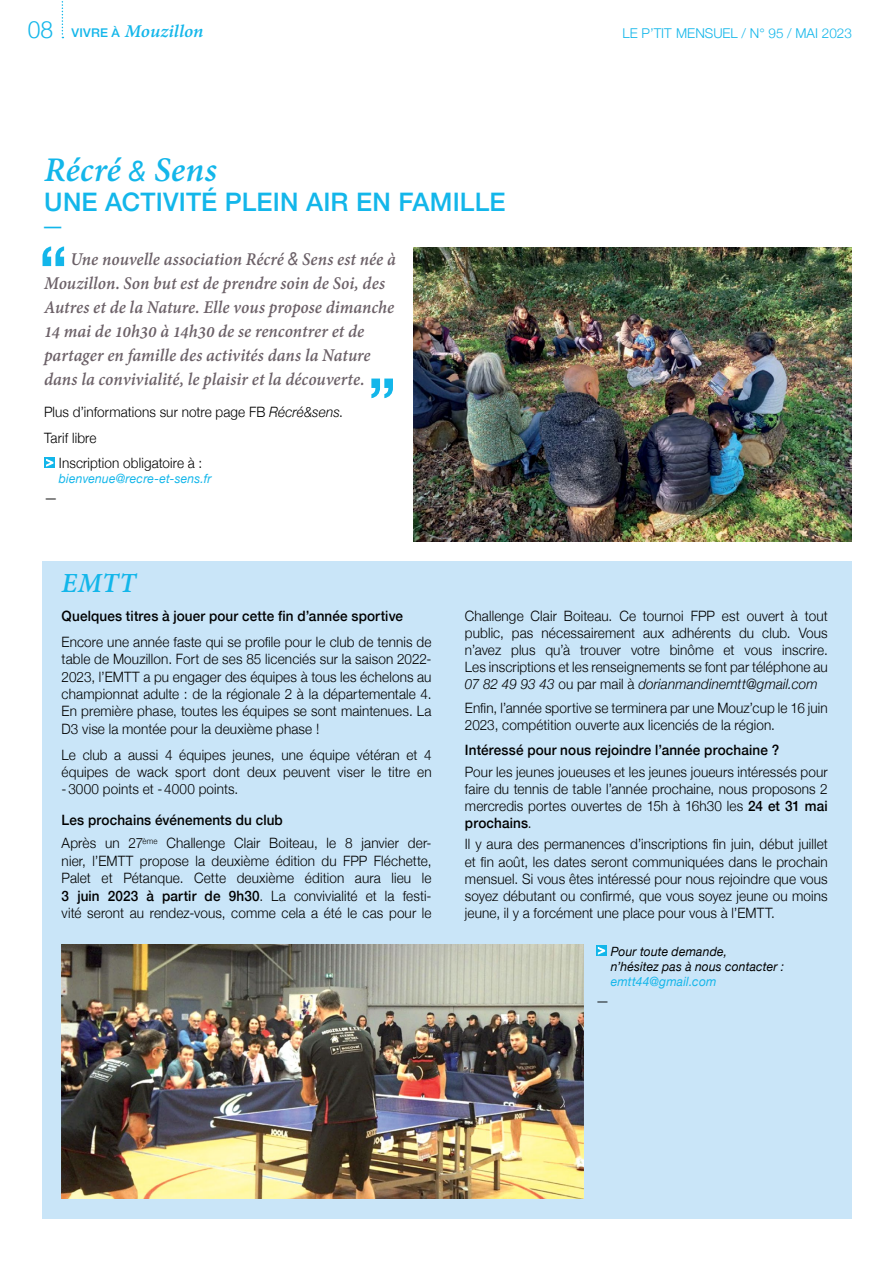
<style>
.page{position:relative;width:893px;height:1263px;background:#fff}
.page>*{position:absolute;margin:0;border:0;box-sizing:border-box;transform-origin:0 0}
.t1{font:italic 700 37.5px "Adobe Devanagari";color:#13b6ea}
.t2{font:italic 700 34.5px "Helvetica Neue";color:#13b6ea}
.t3{font:italic 700 30px "Adobe Devanagari";color:#13b6ea}
.t4{font:500 25.5px "Helvetica Neue";color:#13b6ea}
.t5{font:italic 700 19.5px/24px "Adobe Devanagari";color:#6c6168;scale:.95 1}
.t6{font:italic 700 19.5px "Adobe Devanagari";color:#13b6ea;scale:1.05 1}
.t7{font:300 14.25px/17.1px "Helvetica Neue";letter-spacing:.01em;color:#000;text-align:justify;scale:.95 1}
.t8{font:500 14.25px "Helvetica Neue";letter-spacing:.01em;color:#000;scale:.95 1}
.t9{font:300 13.5px "Helvetica Neue";color:#13b6ea}
.t10{font:italic 12.75px/15px "Helvetica Neue";letter-spacing:.015em;color:#000;scale:.95 1}
.t11{font:italic 12.75px "Helvetica Neue";letter-spacing:.015em;color:#13b6ea;scale:.95 1}
.t12{font:500 12px "Helvetica Neue";color:#13b6ea;scale:1.05 1}
.s1{font-weight:300;font-size:24px}
.s2{font-family:"Helvetica Neue";font-weight:500;font-style:normal;font-size:12px}
.s3{font-family:"Helvetica Neue";font-weight:400;font-size:28.5px}
.s4{font-family:"Helvetica Neue";font-weight:400;font-size:18px}
.s5{font-style:italic}
.s6{font-weight:500}
</style>
<div class="page">
<svg style="left:62px;top:1px;width:1px;height:37px"></svg>
<img style="left:414px;top:248px;width:438px;height:293px">
<div style="left:44px;top:457px;width:11px;height:11px;background:#13b6ea"></div>
<svg style="left:46px;top:458px;width:8px;height:9px"></svg>
<div style="left:43px;top:561px;width:809px;height:657px;background:#c9e5f8"></div>
<svg style="left:596px;top:945px;width:11px;height:11px"></svg>
<svg style="left:597px;top:946px;width:8px;height:9px"></svg>
<img style="left:61px;top:945px;width:522px;height:254px">
<svg style="left:42px;top:246px;width:22px;height:20px"></svg>
<svg style="left:371px;top:379px;width:22px;height:19px"></svg>
<p class="t12" style="left:28px;top:24px;width:50px"><span class="s1">08</span> vivre</p>
<h3 class="t6" style="left:112px;top:21px;width:89px"><span class="s2">à</span> Mouzillon</h3>
<p class="t9" style="left:622px;top:22px;width:231px">le p’tit Mensuel / N° 95 / MAI 2023</p>
<h1 class="t1" style="left:44px;top:149px;width:174px">Récré <span class="s3">&amp;</span> Sens</h1>
<h3 class="t4" style="left:44px;top:182px;width:18px">une</h3>
<h3 class="t4" style="left:105px;top:182px;width:15px">activité</h3>
<h3 class="t4" style="left:225px;top:182px;width:15px">plein</h3>
<h3 class="t4" style="left:306px;top:182px;width:16px">air</h3>
<h3 class="t4" style="left:356px;top:182px;width:59px">en famille</h3>
<h2 class="t2" style="left:44px;top:185px;width:19px">_</h2>
<p class="t5" style="left:44px;top:249px;width:372px;text-indent:26px">Une nouvelle association Récré <span class="s4">&amp;</span> Sens est née à Mouzillon. Son but est de prendre soin de Soi, des Autres et de la Nature. Elle vous propose dimanche 14 mai de 10h30 à 14h30 de se rencontrer et de partager en famille des activités dans la Nature dans la convivialité, le plaisir et la découverte.</p>
<p class="t7" style="left:44px;top:402px;width:316px">Plus d’informations sur notre page FB <span class="s5">Récré&amp;sens</span>.</p>
<p class="t7" style="left:44px;top:428px;width:57px">Tarif libre</p>
<p class="t7" style="left:59px;top:453px;width:152px">Inscription obligatoire à :</p>
<p class="t11" style="left:59px;top:469px;width:162px">bienvenue@recre-et-sens.fr</p>
<p class="t7" style="left:44px;top:488px;width:16px">—</p>
<h3 class="t3" style="left:62px;top:566px;width:76px">EMTT</h3>
<p class="t8" style="left:62px;top:604px;width:361px">Quelques titres à jouer pour cette fin d’année sportive</p>
<p class="t7" style="left:62px;top:632px;width:391px">Encore une année faste qui se profile pour le club de tennis de table de Mouzillon. Fort de ses 85 licenciés sur la saison 2022- 2023, l’EMTT</p>
<p class="t7" style="left:62px;top:667px;width:391px;text-indent:82px">a pu engager des équipes à tous les échelons au championnat adulte : de la régionale 2 à la départementale 4.<br>En première phase, toutes les équipes se sont maintenues. La D3 vise la montée pour la deuxième phase !</p>
<p class="t7" style="left:62px;top:745px;width:391px">Le club a aussi 4 équipes jeunes, une équipe vétéran et 4 équipes de wack sport dont deux peuvent viser le titre en -3000 points et -4000 points.</p>
<p class="t7" style="left:62px;top:806px;width:391px;line-height:23.9px"><span class="s6">Les prochains événements du club<br></span>Après un 27<sup>ème</sup> Challenge Clair Boiteau, le 8 janvier der-</p>
<p class="t7" style="left:62px;top:851px;width:391px">nier, l’EMTT propose la deuxième édition du FPP Fléchette, Palet et Pétanque. Cette deuxième édition aura lieu le <span class="s6">3 juin 2023 à partir de 9h30</span>. La convivialité et la festi&shy;vité seront au rendez-vous, comme cela a été le cas pour le</p>
<p class="t7" style="left:465px;top:606px;width:383px">Challenge Clair Boiteau. Ce tournoi FPP est ouvert à tout public, pas nécessairement aux adhérents du club. Vous n’avez plus qu’à trouver votre binôme et vous inscrire.<br>Les inscriptions et les renseignements se font par téléphone au <span class="s5">07 82 49 93 43</span> ou par mail à <span class="s5">dorianmandinemtt@gmail.com</span></p>
<p class="t7" style="left:465px;top:698px;width:383px">Enfin, l’année sportive se terminera par une Mouz’cup le 16 juin<br>2023, compétition ouverte aux licenciés de la région.</p>
<p class="t8" style="left:465px;top:739px;width:332px">Intéressé pour nous rejoindre l’année prochaine ?</p>
<p class="t7" style="left:465px;top:762px;width:383px">Pour les jeunes joueuses et les jeunes joueurs intéressés pour faire du tennis de table l’année prochaine, nous proposons 2 mercredis portes ouvertes de 15h à 16h30 les <span class="s6">24 et 31 mai prochains</span>.</p>
<p class="t7" style="left:465px;top:835px;width:383px">Il y aura des permanences d’inscriptions fin juin, début juillet et fin août, les dates seront communiquées dans le prochain mensuel. Si vous êtes intéressé pour nous rejoindre que vous soyez débutant ou confirmé, que vous soyez jeune ou moins jeune, il y a forcément une place pour vous à l’EMTT</p>
<p class="t7" style="left:771px;top:903px;width:5px">.</p>
<p class="t10" style="left:611px;top:945px;width:184px">Pour toute demande,<br>n’hésitez pas à nous contacter :</p>
<p class="t11" style="left:611px;top:972px;width:113px">emtt44@gmail.com</p>
<p class="t7" style="left:596px;top:991px;width:16px">—</p>
</div>
